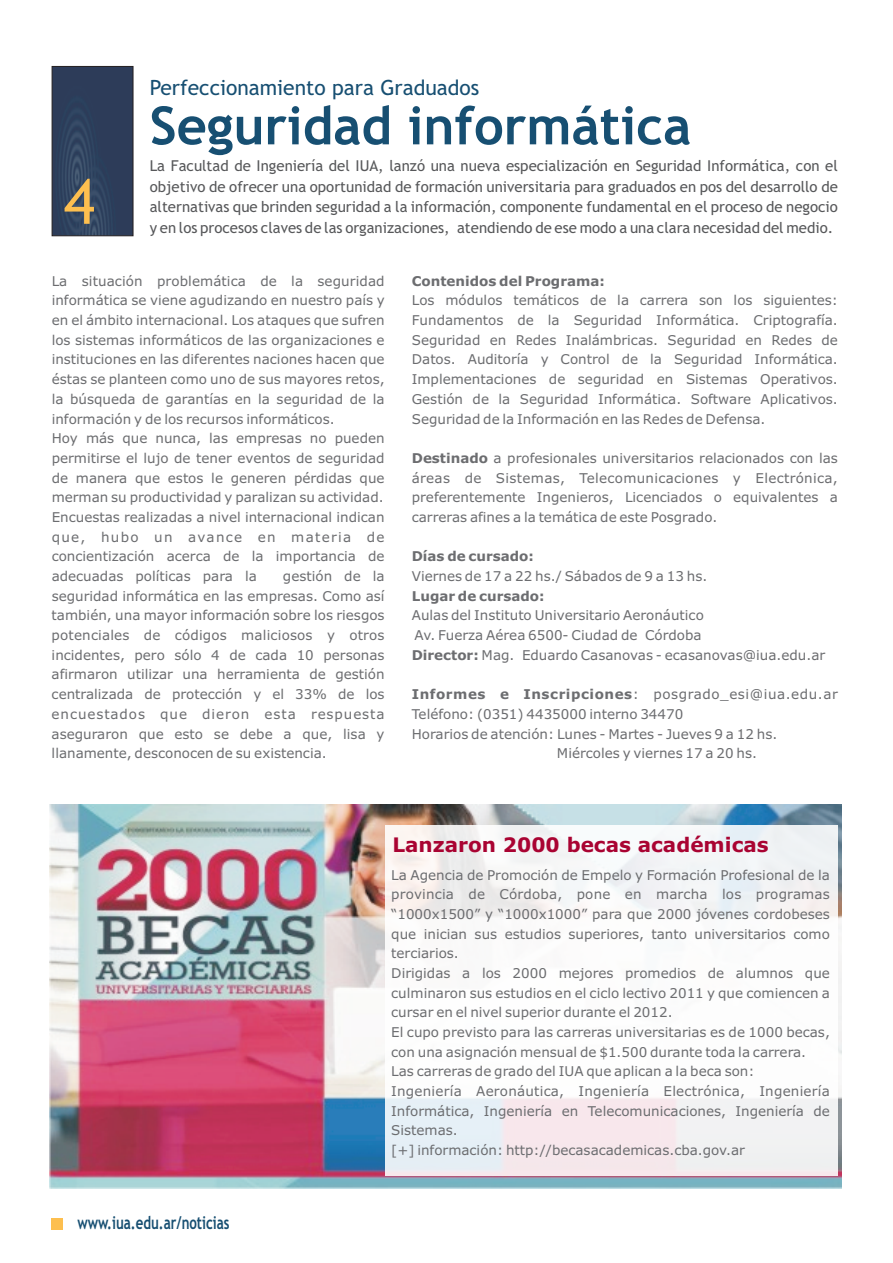
<style>
.page{position:relative;width:893px;height:1263px;background:#fff}
.page>*{position:absolute;margin:0;border:0;box-sizing:border-box;transform-origin:0 0}
.t1{font:62.85px "Trebuchet MS";color:#fdbf4f;scale:.95 1}
.t2{font:700 52.65px "Trebuchet MS";color:#174f72}
.t3{font:21px "Trebuchet MS";color:#174f72}
.t4{font:700 19.95px "Verdana";color:#a90332}
.t5{font:700 17.85px "Trebuchet MS";color:#174f72;scale:.74 1}
.t6{font:15px/20.9px "Trebuchet MS";color:#57585a;text-align:justify}
.t7{font:13.5px/19.6px "Verdana";color:#6c6d70}
.t8{font:700 13.5px "Verdana";color:#6c6d70}
.t9{font:13.5px "Verdana";letter-spacing:.04em;color:#6c6d70}
.s1{font-weight:700}
</style>
<div class="page">
<img style="left:50px;top:805px;width:791px;height:383px">
<div style="left:51px;top:1218px;width:11px;height:12px;background:#fdbf4f"></div>
<svg style="left:52px;top:66px;width:81px;height:170px"></svg>
<div style="left:385px;top:825px;width:453px;height:351px;background:#fff;opacity:.89"></div>
<h3 class="t3" style="left:150px;top:79px;width:331px">Perfeccionamiento para Graduados</h3>
<h2 class="t2" style="left:150px;top:106px;width:543px">Seguridad informática</h2>
<p class="t6" style="left:150px;top:156px;width:690px">La Facultad de Ingeniería del IUA, lanzó una nueva especialización en Seguridad Informática, con el objetivo de ofrecer una oportunidad de formación universitaria para graduados en pos del desarrollo de alternativas que brinden seguridad a la información, componente fundamental en el proceso de negocio y en los procesos claves de las organizaciones, atendiendo de ese modo a una clara necesidad del medio.</p>
<p class="t8" style="left:412px;top:275px;width:195px">Contenidos del Programa:</p>
<p class="t7" style="left:412px;top:292px;width:428px;text-align:justify">Los módulos temáticos de la carrera son los siguientes:<br>Fundamentos de la Seguridad Informática. Criptografía.<br>Seguridad en Redes Inalámbricas. Seguridad en Redes de Datos. Auditoría y Control de la Seguridad Informática.<br>Implementaciones de seguridad en Sistemas Operativos.<br>Gestión de la Seguridad Informática. Software Aplicativos.<br>Seguridad de la Información en las Redes de Defensa.</p>
<p class="t7" style="left:412px;top:449px;width:428px;text-align:justify"><span class="s1">Destinado</span> a profesionales universitarios relacionados con las áreas de Sistemas, Telecomunicaciones y Electrónica, preferentemente Ingenieros, Licenciados o equivalentes a carreras afines a la temática de este Posgrado.</p>
<p class="t8" style="left:412px;top:551px;width:124px">Días de cursado:</p>
<p class="t7" style="left:412px;top:567px;width:297px">Viernes de 17 a 22 hs./ Sábados de 9 a 13 hs.</p>
<p class="t8" style="left:412px;top:590px;width:134px">Lugar de cursado:</p>
<p class="t7" style="left:412px;top:607px;width:415px">Aulas del Instituto Universitario Aeronáutico<br>Av. Fuerza Aérea 6500- Ciudad de Córdoba<br><span class="s1">Director:</span> Mag. Eduardo Casanovas - ecasanovas@iua.edu.ar</p>
<p class="t9" style="left:412px;top:689px;width:428px"><span class="s1">Informes e Inscripciones</span>: posgrado_esi@iua.edu.ar</p>
<p class="t7" style="left:412px;top:705px;width:273px">Teléfono: (0351) 4435000 interno 34470</p>
<p class="t7" style="left:412px;top:725px;width:367px">Horarios de atención: Lunes - Martes - Jueves 9 a 12 hs.</p>
<p class="t7" style="left:557px;top:745px;width:202px">Miércoles y viernes 17 a 20 hs.</p>
<h1 class="t1" style="left:64px;top:177px;width:35px">4</h1>
<p class="t7" style="left:52px;top:272px;width:334px">La situación problemática de la seguridad informática se viene agudizando en nuestro país y en el ámbito internacional. Los ataques que sufren los sistemas informáticos de las organizaciones e instituciones en las diferentes naciones hacen que éstas se planteen como uno de sus mayores retos, la búsqueda de garantías en la seguridad de la información y de los recursos informáticos.<br>Hoy más que nunca, las empresas no pueden permitirse el lujo de tener eventos de seguridad de manera que estos le generen pérdidas que merman su productividad y paralizan su actividad.<br>Encuestas realizadas a nivel internacional indican que, hubo un avance en materia de concientización acerca de la importancia de adecuadas políticas para la</p>
<p class="t7" style="left:52px;top:567px;width:334px;text-align:justify;text-indent:231px">gestión de la seguridad informática en las empresas. Como así también, una mayor información sobre los riesgos potenciales de códigos maliciosos y otros incidentes, pero sólo 4 de cada 10 personas afirmaron utilizar una herramienta de gestión centralizada de protección y el 33% de los encuestados que dieron esta respuesta aseguraron que esto se debe a que, lisa y llanamente, desconocen de su existencia.</p>
<h3 class="t5" style="left:77px;top:1216px;width:207px">www.iua.edu.ar/noticias</h3>
<h3 class="t4" style="left:392px;top:837px;width:378px">Lanzaron 2000 becas académicas</h3>
<p class="t7" style="left:391px;top:866px;width:440px">La Agencia de Promoción de Empelo y Formación Profesional de la provincia de Córdoba, pone en marcha los programas “1000x1500” y “1000x1000” para que 2000 jóvenes cordobeses que inician sus estudios superiores, tanto universitarios como terciarios.<br>Dirigidas a los 2000 mejores promedios de alumnos que culminaron sus estudios en el ciclo lectivo 2011 y que comiencen a cursar en el nivel superior durante el 2012.<br>El cupo previsto para las carreras universitarias es de 1000 becas, con una asignación mensual de $1.500 durante toda la carrera.<br>Las carreras de grado del IUA que aplican a la beca son:<br>Ingeniería Aeronáutica, Ingeniería Electrónica, Ingeniería Informática, Ingeniería en Telecomunicaciones, Ingeniería de Sistemas.<br>[+] información: http://becasacademicas.cba.gov.ar</p>
</div>
